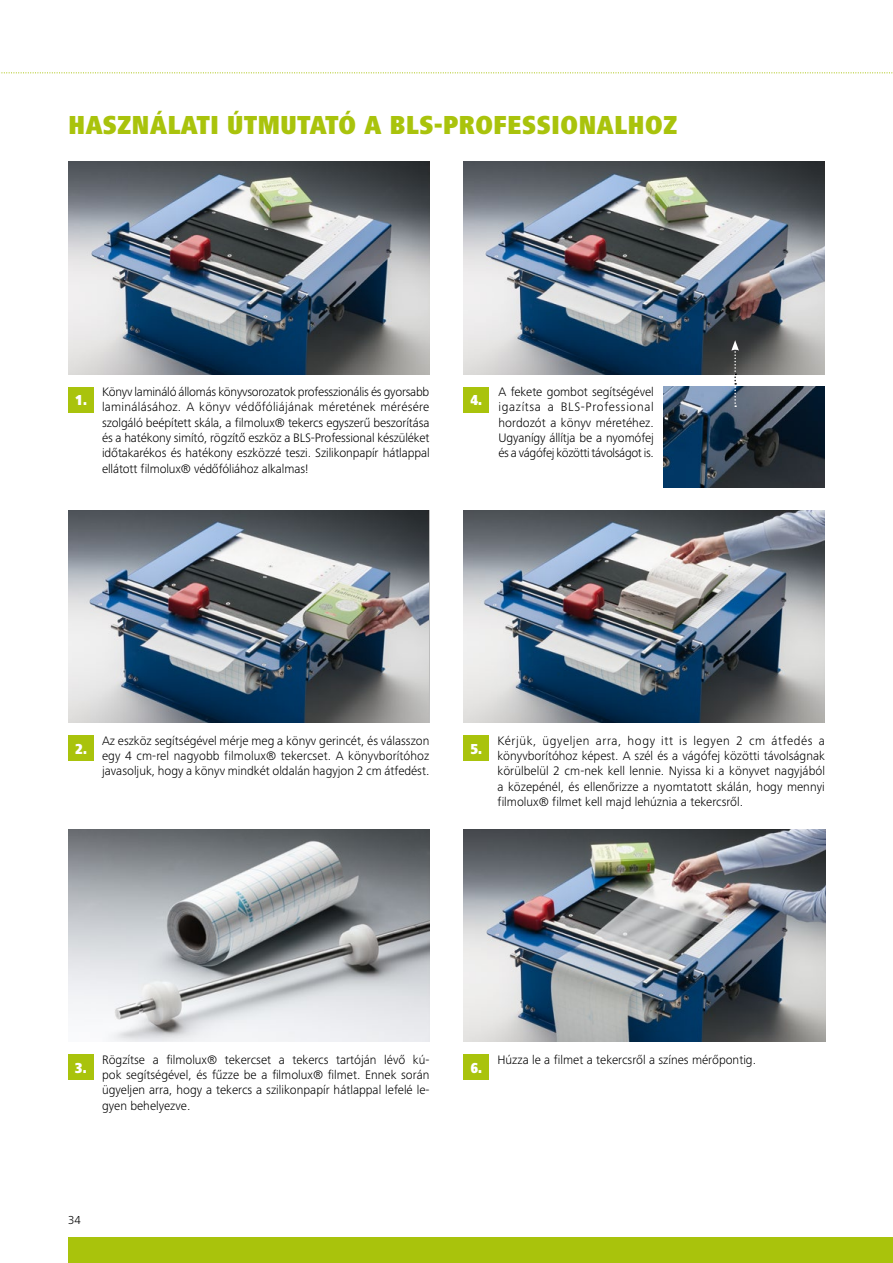
<style>
.page{position:relative;width:893px;height:1263px;background:#fff}
.page>*{position:absolute;margin:0;border:0;box-sizing:border-box;transform-origin:0 0}
.Produktgruppe{font:900 condensed 27px "Frutiger Next Pro";color:#a9c30c}
.Produktgruppe-2{font:900 condensed 15px "Frutiger Next Pro";color:#fff}
.Blockabsatz_Anpassen{font:300 12.75px/15.3px "Frutiger Next Pro";color:#000;text-align:justify}
.t1{font:300 12px "Frutiger Next Pro";color:#000}
</style>
<div class="page">
<div style="left:68px;top:1237px;width:825px;height:26px;background:#a9c30c"></div>
<svg style="left:1px;top:72px;width:892px;height:1px"></svg>
<img style="left:68px;top:162px;width:361px;height:212px">
<img style="left:463px;top:162px;width:362px;height:212px">
<img style="left:463px;top:510px;width:362px;height:213px">
<img style="left:463px;top:829px;width:362px;height:213px">
<img style="left:68px;top:510px;width:360px;height:213px">
<img style="left:68px;top:829px;width:361px;height:213px">
<img style="left:664px;top:387px;width:161px;height:101px">
<svg style="left:731px;top:340px;width:8px;height:67px"></svg>
<div style="left:68px;top:387px;width:26px;height:25px;background:#a9c30c"></div>
<div style="left:68px;top:736px;width:26px;height:25px;background:#a9c30c"></div>
<div style="left:68px;top:1054px;width:26px;height:26px;background:#a9c30c"></div>
<div style="left:463px;top:736px;width:26px;height:25px;background:#a9c30c"></div>
<div style="left:463px;top:1054px;width:26px;height:26px;background:#a9c30c"></div>
<div style="left:463px;top:387px;width:26px;height:25px;background:#a9c30c"></div>
<p class="Produktgruppe" style="left:68px;top:110px;width:611px">HASZNÁLATI ÚTMUTATÓ A BLS-PROFESSIONALHOZ</p>
<p class="Produktgruppe-2" style="left:75px;top:392px;width:13px">1.</p>
<p class="Blockabsatz_Anpassen" style="left:102px;top:384px;width:329px">Könyv lamináló állomás könyvsorozatok professzionális és gyorsabb laminálásához. A könyv védőfóliájának méretének mérésére szolgáló beépített skála, a filmolux® tekercs egyszerű beszorítása és a hatékony simító, rögzítő eszköz a BLS-Professional készüléket időtakarékos és hatékony eszközzé teszi. Szilikonpapír hátlappal ellátott filmolux® védőfóliához alkalmas!</p>
<p class="Produktgruppe-2" style="left:470px;top:392px;width:13px">4.</p>
<p class="Blockabsatz_Anpassen" style="left:498px;top:384px;width:157px">A fekete gombot segítségével igazítsa a BLS-Professional hordozót a könyv méretéhez.<br>Ugyanígy állítja be a nyomófej és a vágófej közötti távolságot is.</p>
<p class="Produktgruppe-2" style="left:75px;top:740px;width:13px">2.</p>
<p class="Blockabsatz_Anpassen" style="left:102px;top:733px;width:329px">Az eszköz segítségével mérje meg a könyv gerincét, és válasszon egy 4 cm-rel nagyobb filmolux® tekercset. A könyvborítóhoz javasoljuk, hogy a könyv mindkét oldalán hagyjon 2 cm átfedést.</p>
<p class="Produktgruppe-2" style="left:470px;top:740px;width:13px">5.</p>
<p class="Blockabsatz_Anpassen" style="left:497px;top:733px;width:329px">Kérjük, ügyeljen arra, hogy itt is legyen 2 cm átfedés a könyvborítóhoz képest. A szél és a vágófej közötti távolságnak körülbelül 2 cm-nek kell lennie. Nyissa ki a könyvet nagyjából a közepénél, és ellenőrizze a nyomtatott skálán, hogy mennyi filmolux® filmet kell majd lehúznia a tekercsről.</p>
<p class="Produktgruppe-2" style="left:75px;top:1059px;width:13px">3.</p>
<p class="Blockabsatz_Anpassen" style="left:102px;top:1052px;width:329px">Rögzítse a filmolux® tekercset a tekercs tartóján lévő kú&shy;pok segítségével, és fűzze be a filmolux® filmet. Ennek során ügyeljen arra, hogy a tekercs a szilikonpapír hátlappal lefelé le&shy;gyen behelyezve.</p>
<p class="t1" style="left:68px;top:1213px;width:14px">34</p>
<p class="Produktgruppe-2" style="left:470px;top:1059px;width:13px">6.</p>
<p class="Blockabsatz_Anpassen" style="left:497px;top:1052px;width:260px">Húzza le a filmet a tekercsről a színes mérőpontig.</p>
</div>
